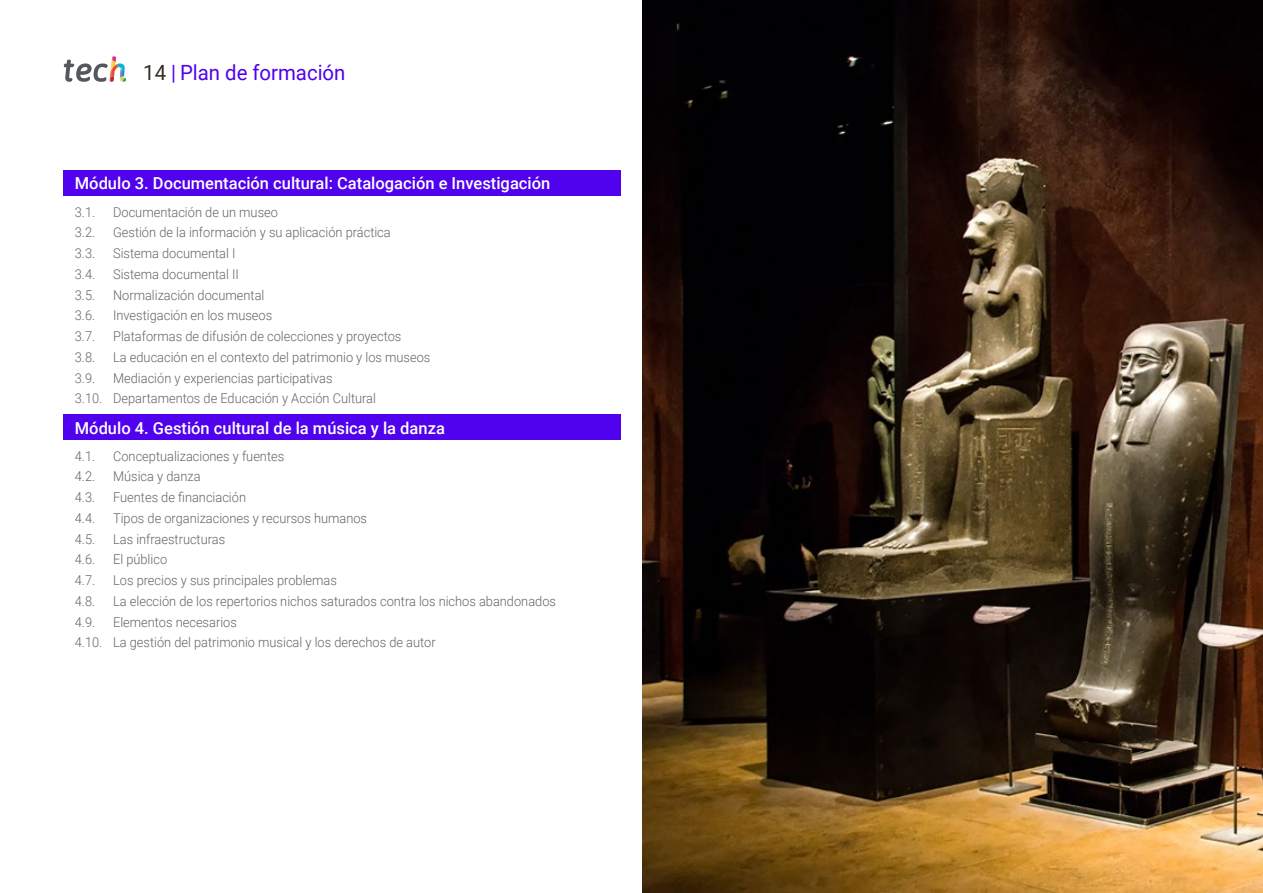
<style>
.page{position:relative;width:1263px;height:893px;background:#fff}
.page>*{position:absolute;margin:0;border:0;box-sizing:border-box;transform-origin:0 0}
.t1{font:21px "Roboto";color:#5002ee}
.t2{font:500 16.5px "Roboto";color:#fff}
.t3{font:300 13.5px/20.7px "Roboto";color:#61646a;text-align:center;scale:.95 1}
.s1{color:#312e20}
</style>
<div class="page">
<svg style="left:64px;top:56px;width:62px;height:26px"></svg>
<div style="left:64px;top:171px;width:557px;height:25px;background:#5002ee"></div>
<div style="left:64px;top:415px;width:557px;height:25px;background:#5002ee"></div>
<img style="left:642px;top:0;width:621px;height:893px">
<h1 class="t1" style="left:143px;top:57px;width:204px"><span class="s1">14</span> | Plan de formación</h1>
<p class="t2" style="left:75px;top:172px;width:477px">Módulo 3. Documentación cultural: Catalogación e Investigación</p>
<p class="t3" style="left:75px;top:201px;width:23px">3.1.</p>
<p class="t3" style="left:113px;top:201px;width:175px">Documentación de un museo</p>
<p class="t3" style="left:75px;top:222px;width:23px">3.2.</p>
<p class="t3" style="left:113px;top:222px;width:294px">Gestión de la información y su aplicación práctica</p>
<p class="t3" style="left:75px;top:242px;width:23px">3.3.</p>
<p class="t3" style="left:113px;top:242px;width:130px">Sistema documental I</p>
<p class="t3" style="left:75px;top:263px;width:23px">3.4.</p>
<p class="t3" style="left:113px;top:263px;width:134px">Sistema documental II</p>
<p class="t3" style="left:75px;top:284px;width:23px">3.5.</p>
<p class="t3" style="left:113px;top:284px;width:161px">Normalización documental</p>
<p class="t3" style="left:75px;top:305px;width:23px">3.6.</p>
<p class="t3" style="left:113px;top:305px;width:169px">Investigación en los museos</p>
<p class="t3" style="left:75px;top:325px;width:23px">3.7.</p>
<p class="t3" style="left:113px;top:325px;width:305px">Plataformas de difusión de colecciones y proyectos</p>
<p class="t3" style="left:75px;top:346px;width:23px">3.8.</p>
<p class="t3" style="left:113px;top:346px;width:335px">La educación en el contexto del patrimonio y los museos</p>
<p class="t3" style="left:75px;top:367px;width:23px">3.9.</p>
<p class="t3" style="left:75px;top:367px;width:318px">Mediación y experiencias participativas<br>3.10. Departamentos de Educación y Acción Cultural</p>
<p class="t2" style="left:75px;top:416px;width:372px">Módulo 4. Gestión cultural de la música y la danza</p>
<p class="t3" style="left:75px;top:445px;width:23px">4.1.</p>
<p class="t3" style="left:113px;top:445px;width:182px">Conceptualizaciones y fuentes</p>
<p class="t3" style="left:75px;top:466px;width:23px">4.2.</p>
<p class="t3" style="left:113px;top:466px;width:94px">Música y danza</p>
<p class="t3" style="left:75px;top:486px;width:23px">4.3.</p>
<p class="t3" style="left:113px;top:486px;width:141px">Fuentes de financiación</p>
<p class="t3" style="left:75px;top:507px;width:23px">4.4.</p>
<p class="t3" style="left:113px;top:507px;width:269px">Tipos de organizaciones y recursos humanos</p>
<p class="t3" style="left:75px;top:528px;width:23px">4.5.</p>
<p class="t3" style="left:113px;top:528px;width:120px">Las infraestructuras</p>
<p class="t3" style="left:75px;top:549px;width:23px">4.6.</p>
<p class="t3" style="left:113px;top:549px;width:58px">El público</p>
<p class="t3" style="left:75px;top:569px;width:23px">4.7.</p>
<p class="t3" style="left:113px;top:569px;width:237px">Los precios y sus principales problemas</p>
<p class="t3" style="left:75px;top:590px;width:23px">4.8.</p>
<p class="t3" style="left:113px;top:590px;width:468px">La elección de los repertorios nichos saturados contra los nichos abandonados</p>
<p class="t3" style="left:75px;top:611px;width:23px">4.9.</p>
<p class="t3" style="left:75px;top:611px;width:381px;text-align:left;text-indent:38px">Elementos necesarios<br>4.10. La gestión del patrimonio musical y los derechos de autor</p>
</div>
